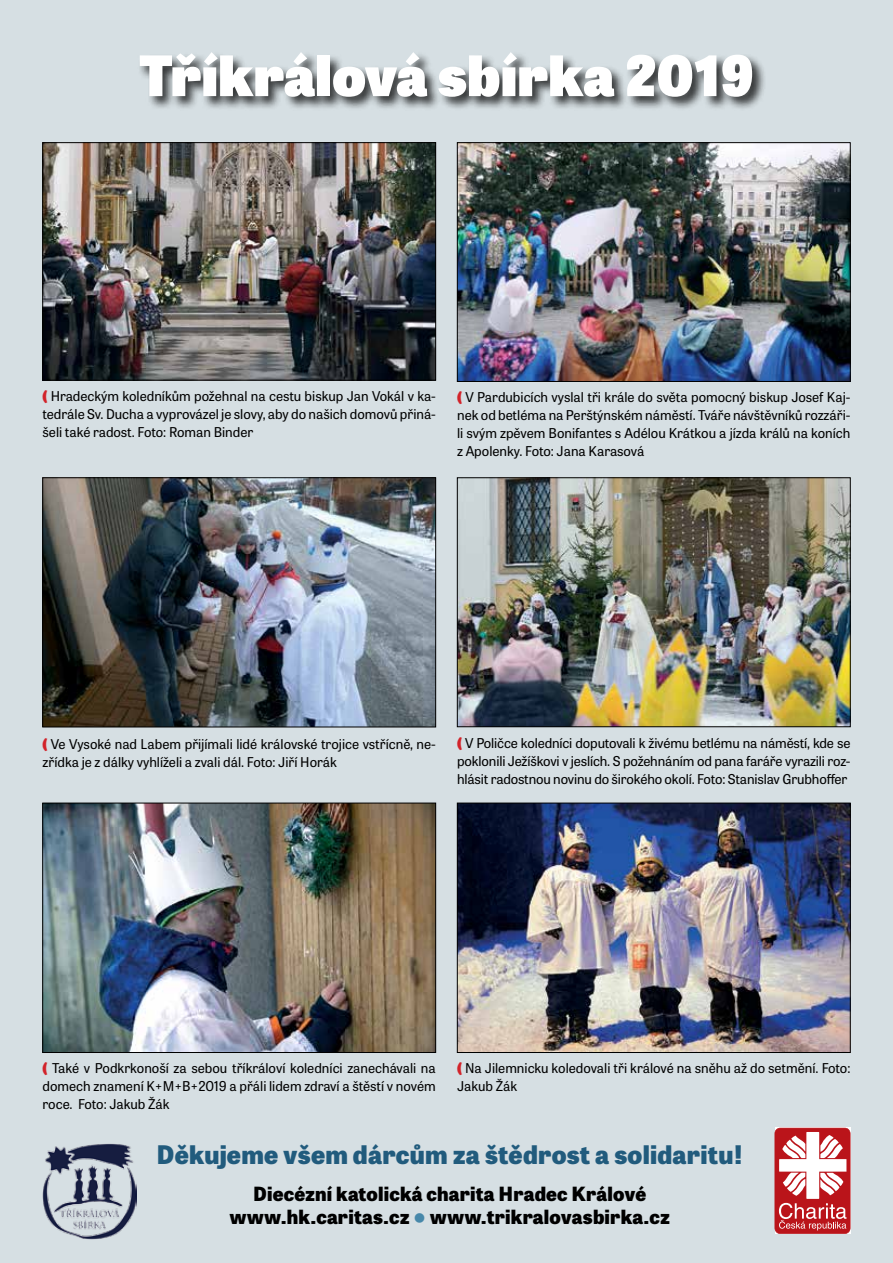
<style>
.page{position:relative;width:893px;height:1263px;background:#d6dfe3}
.page>*{position:absolute;margin:0;border:0;box-sizing:border-box;transform-origin:0 0}
.t1{font:800 55.5px "Tablet Gothic";letter-spacing:.01em;color:#fff}
.t2{font:800 25.5px "Tablet Gothic";letter-spacing:.01em;color:#215b7d}
.t3{font:800 19.5px/23.4px "Tablet Gothic";letter-spacing:.01em;color:#000;text-align:center}
.t4{font:13.5px/18px "Tablet Gothic";color:#000;text-align:justify}
.s1{font-weight:800;color:#d2232a}
.s2{color:#4788aa}
</style>
<div class="page">
<div style="left:137px;top:51px;width:630px;height:60px;background:#000;opacity:.75"></div>
<img style="left:45px;top:144px;width:389px;height:234px">
<div style="left:43px;top:142px;width:393px;height:238px;border:1px solid #000"></div>
<img style="left:459px;top:144px;width:389px;height:236px">
<div style="left:457px;top:142px;width:393px;height:240px;border:1px solid #000"></div>
<img style="left:45px;top:479px;width:389px;height:246px">
<div style="left:43px;top:477px;width:393px;height:250px;border:1px solid #000"></div>
<img style="left:459px;top:479px;width:389px;height:246px">
<div style="left:457px;top:477px;width:393px;height:250px;border:1px solid #000"></div>
<img style="left:45px;top:805px;width:389px;height:246px">
<div style="left:43px;top:803px;width:393px;height:250px;border:1px solid #000"></div>
<img style="left:459px;top:805px;width:389px;height:246px">
<div style="left:457px;top:803px;width:393px;height:250px;border:1px solid #000"></div>
<img style="left:43px;top:1144px;width:94px;height:95px">
<svg style="left:775px;top:1128px;width:75px;height:106px;background:#d67477"></svg>
<h1 class="t1" style="left:140px;top:33px;width:615px">Tříkrálová sbírka 2019</h1>
<p class="t4" style="left:43px;top:387px;width:395px"><span class="s1">(</span> Hradeckým koledníkům požehnal na cestu biskup Jan Vokál v ka‑ tedrále Sv. Ducha a vyprovázel je slovy, aby do našich domovů přiná‑ šeli také radost. Foto: Roman Binder</p>
<p class="t4" style="left:457px;top:388px;width:395px"><span class="s1">(</span> V Pardubicích vyslal tři krále do světa pomocný biskup Josef Kaj‑ nek od betléma na Perštýnském náměstí. Tváře návštěvníků rozzáři‑ li svým zpěvem Bonifantes s Adélou Krátkou a jízda králů na koních z Apolenky. Foto: Jana Karasová</p>
<p class="t4" style="left:43px;top:734px;width:395px"><span class="s1">(</span> Ve Vysoké nad Labem přijímali lidé královské trojice vstřícně, ne‑ zřídka je z dálky vyhlíželi a zvali dál. Foto: Jiří Horák</p>
<p class="t4" style="left:457px;top:733px;width:395px"><span class="s1">(</span> V Poličce koledníci doputovali k živému betlému na náměstí, kde se poklonili Ježíškovi v jeslích. S požehnáním od pana faráře vyrazili roz‑ hlásit radostnou novinu do širokého okolí. Foto: Stanislav Grubhoffer</p>
<p class="t4" style="left:43px;top:1059px;width:395px"><span class="s1">(</span> Také v Podkrkonoší za sebou tříkráloví koledníci zanechávali na domech znamení K+M+B+2019 a přáli lidem zdraví a štěstí v novém roce. Foto: Jakub Žák</p>
<p class="t4" style="left:457px;top:1059px;width:395px"><span class="s1">(</span> Na Jilemnicku koledovali tři králové na sněhu až do setmění. Foto:<br>Jakub Žák</p>
<h2 class="t2" style="left:157px;top:1135px;width:588px">Děkujeme všem dárcům za štědrost a solidaritu!</h2>
<h3 class="t3" style="left:230px;top:1181px;width:442px">Diecézní katolická charita Hradec Králové www.hk.caritas.cz <span class="s2">●</span> www.trikralovasbirka.cz</h3>
</div>
